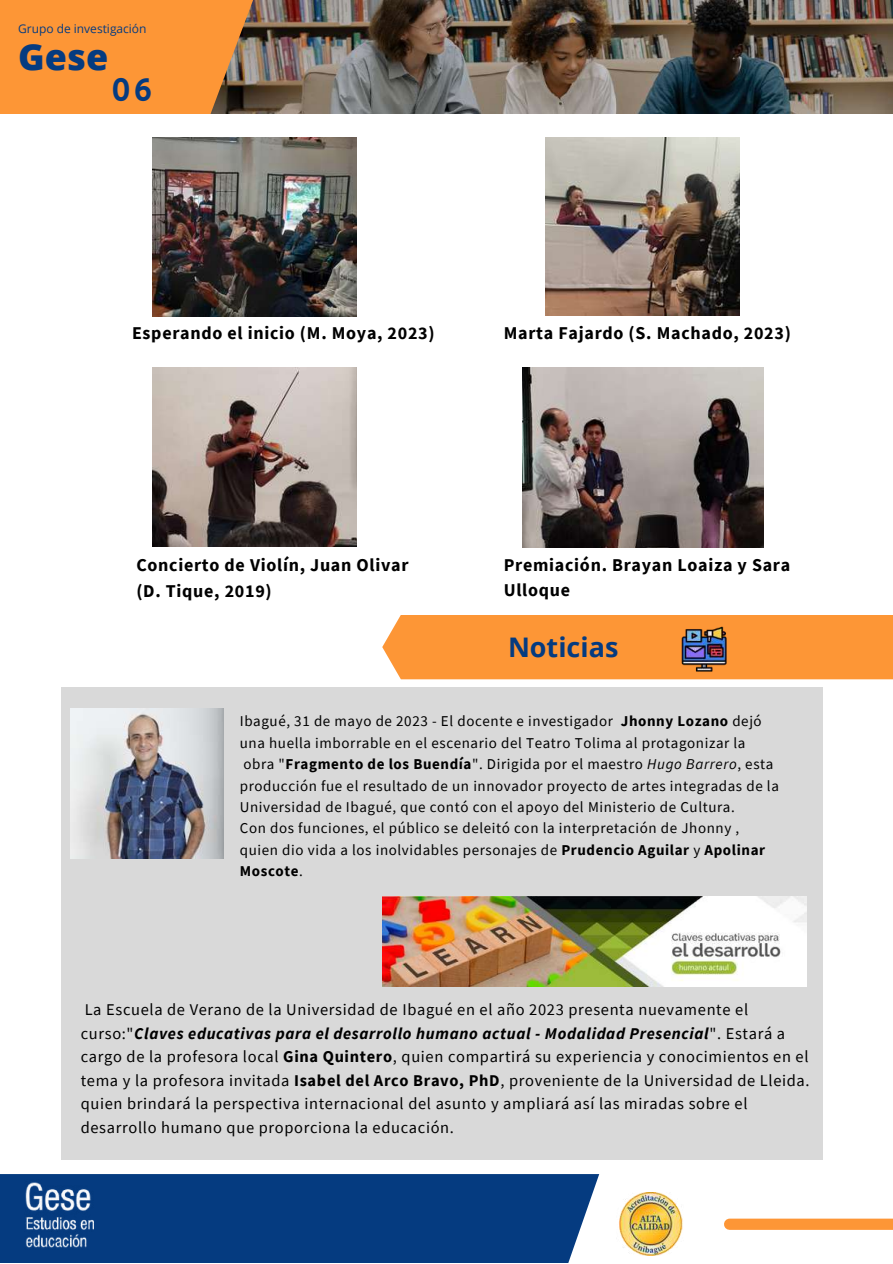
<style>
.page{position:relative;width:893px;height:1264px;background:#fff}
.page>*{position:absolute;margin:0;border:0;box-sizing:border-box;transform-origin:0 0}
.t1{font:800 36px "Open Sans";color:#053b80}
.t2{font:30px "CA Generated";color:#053b80}
.t3{font:700 27px "Open Sans";color:#053b80}
.t4{font:700 18px/25.8px "Source Sans Pro";letter-spacing:.04em;color:#000}
.t5{font:16.35px/23.5px "Source Sans Pro";letter-spacing:.04em;color:#000}
.t6{font:15px/21.3px "Source Sans Pro";letter-spacing:.04em;color:#000}
.t7{font:12px "Open Sans";color:#053b80}
.s1{font-weight:700}
.s2{font-style:italic}
.s3{font-weight:700;font-style:italic}
</style>
<div class="page">
<div style="left:729px;top:1218px;width:163px;height:11px;background:#fd9636"></div>
<img style="left:619px;top:1192px;width:64px;height:63px">
<div style="left:0;top:1173px;width:599px;height:89px;background:#053b80"></div>
<img style="left:25px;top:1182px;width:68px;height:66px">
<img style="left:305px;top:0;width:587px;height:114px">
<svg style="left:0;top:0;width:305px;height:114px;background:#da883c"></svg>
<img style="left:152px;top:137px;width:205px;height:179px">
<img style="left:545px;top:137px;width:195px;height:179px">
<img style="left:152px;top:367px;width:205px;height:179px">
<img style="left:522px;top:367px;width:241px;height:180px">
<div style="left:382px;top:615px;width:510px;height:64px;background:#fd9636"></div>
<img style="left:680px;top:625px;width:47px;height:47px">
<div style="left:61px;top:687px;width:761px;height:472px;background:#d9d9d9"></div>
<img style="left:382px;top:896px;width:424px;height:90px">
<img style="left:70px;top:709px;width:153px;height:149px">
<p class="t7" style="left:18px;top:20px;width:130px">Grupo de investigación</p>
<h1 class="t1" style="left:18px;top:31px;width:92px">Gese</h1>
<h2 class="t2" style="left:112px;top:73px;width:42px">06</h2>
<p class="t4" style="left:132px;top:320px;width:304px">Esperando el inicio (M. Moya, 2023)</p>
<p class="t4" style="left:503px;top:320px;width:288px">Marta Fajardo (S. Machado, 2023)</p>
<p class="t4" style="left:136px;top:551px;width:274px">Concierto de Violín, Juan Olivar (D. Tique, 2019)</p>
<p class="t4" style="left:503px;top:551px;width:288px">Premiación. Brayan Loaiza y Sara<br>Ulloque</p>
<h3 class="t3" style="left:508px;top:627px;width:112px">Noticias</h3>
<p class="t6" style="left:240px;top:710px;width:540px">Ibagué, 31 de mayo de 2023 - El docente e investigador <span class="s1">Jhonny Lozano</span> dejó una huella imborrable en el escenario del Teatro Tolima al protagonizar la obra "<span class="s1">Fragmento de los Buendía</span>". Dirigida por el maestro <span class="s2">Hugo Barrero</span>, esta producción fue el resultado de un innovador proyecto de artes integradas de la Universidad de Ibagué, que contó con el apoyo del Ministerio de Cultura.<br>Con dos funciones, el público se deleitó con la interpretación de Jhonny , quien dio vida a los inolvidables personajes de <span class="s1">Prudencio Aguilar</span> y <span class="s1">Apolinar Moscote</span>.</p>
<p class="t5" style="left:81px;top:997px;width:730px">La Escuela de Verano de la Universidad de Ibagué en el año 2023 presenta nuevamente el curso:"<span class="s3">Claves educativas para el desarrollo humano actual - Modalidad Presencial</span>". Estará a cargo de la profesora local <span class="s1">Gina Quintero</span>, quien compartirá su experiencia y conocimientos en el tema y la profesora invitada <span class="s1">Isabel del Arco Bravo, PhD</span>, proveniente de la Universidad de Lleida. quien brindará la perspectiva internacional del asunto y ampliará así las miradas sobre el desarrollo humano que proporciona la educación.</p>
</div>
